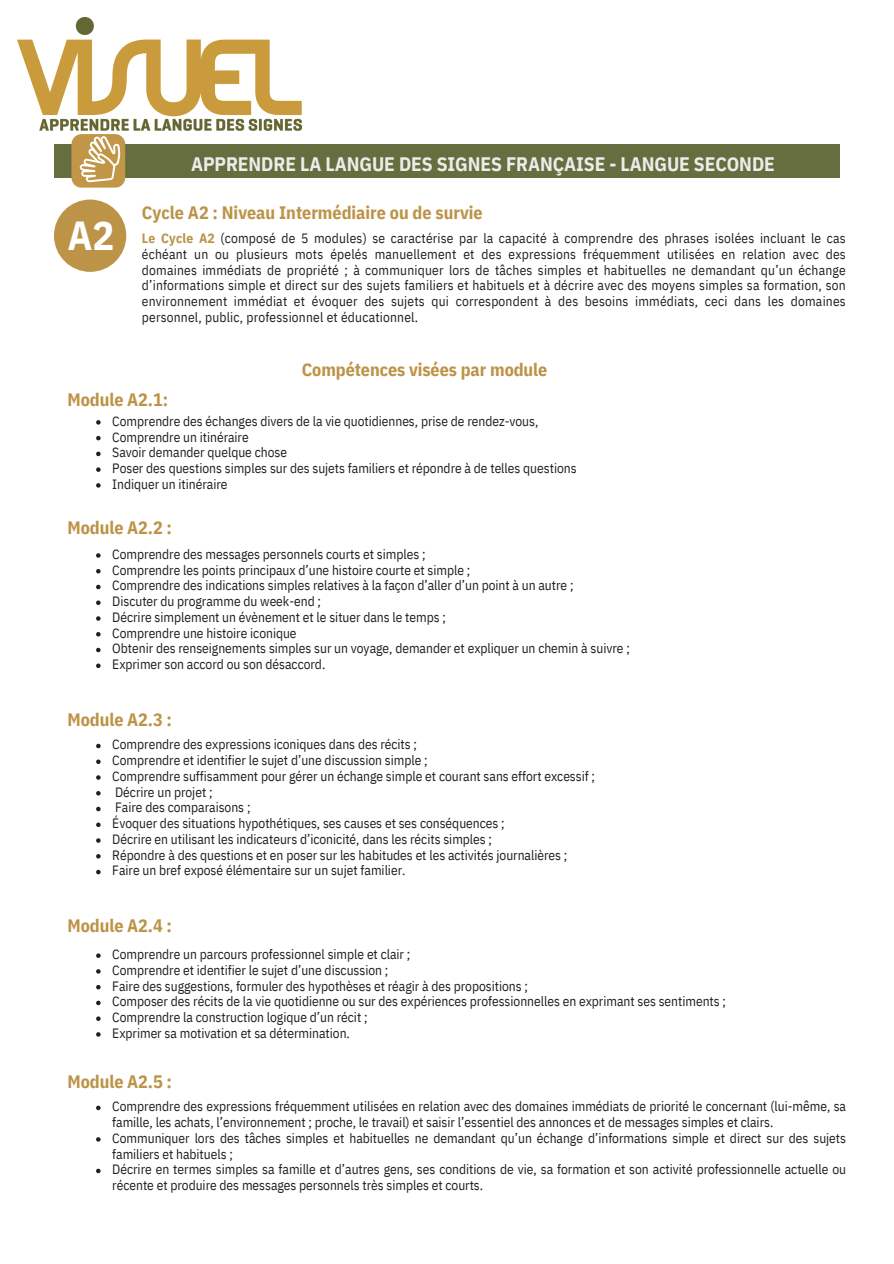
<style>
.page{position:relative;width:894px;height:1264px;background:#fff}
.page>*{position:absolute;margin:0;border:0;box-sizing:border-box;transform-origin:0 0}
.t1{font:700 40.5px "IBM Plex Sans Cond";color:#fff}
.t2{font:700 19.5px "IBM Plex Sans Cond";letter-spacing:-.005em;color:#ececeb}
.t3{font:700 18px "IBM Plex Sans Cond";letter-spacing:-.005em;color:#bc9347}
.t4{font:13.5px/15.8px "IBM Plex Sans Cond";letter-spacing:-.005em;color:#231f20}
.s1{font-weight:700;color:#bc9347}
</style>
<div class="page">
<div style="left:54px;top:144px;width:785px;height:34px;background:#666d3e"></div>
<div style="left:54px;top:199px;width:72px;height:73px;background:#bc9347;border-radius:50%"></div>
<svg style="left:69px;top:129px;width:60px;height:60px"></svg>
<div style="left:68px;top:128px;width:63px;height:62px;border:2px solid #fff;border-radius:6px"></div>
<svg style="left:80px;top:136px;width:40px;height:46px;background:#d3b67e"></svg>
<svg style="left:96px;top:420px;width:5px;height:4px"></svg>
<svg style="left:96px;top:436px;width:5px;height:4px"></svg>
<svg style="left:96px;top:451px;width:5px;height:5px"></svg>
<svg style="left:96px;top:467px;width:5px;height:5px"></svg>
<svg style="left:96px;top:483px;width:5px;height:4px"></svg>
<svg style="left:96px;top:743px;width:5px;height:5px"></svg>
<svg style="left:96px;top:759px;width:5px;height:5px"></svg>
<svg style="left:96px;top:775px;width:5px;height:4px"></svg>
<svg style="left:96px;top:791px;width:5px;height:4px"></svg>
<svg style="left:96px;top:806px;width:5px;height:5px"></svg>
<svg style="left:96px;top:822px;width:5px;height:5px"></svg>
<svg style="left:96px;top:838px;width:5px;height:4px"></svg>
<svg style="left:96px;top:854px;width:5px;height:4px"></svg>
<svg style="left:96px;top:869px;width:5px;height:5px"></svg>
<svg style="left:96px;top:553px;width:4px;height:4px"></svg>
<svg style="left:96px;top:569px;width:4px;height:4px"></svg>
<svg style="left:96px;top:584px;width:4px;height:5px"></svg>
<svg style="left:96px;top:600px;width:4px;height:5px"></svg>
<svg style="left:96px;top:616px;width:4px;height:4px"></svg>
<svg style="left:96px;top:632px;width:4px;height:4px"></svg>
<svg style="left:96px;top:647px;width:4px;height:5px"></svg>
<svg style="left:96px;top:663px;width:4px;height:5px"></svg>
<svg style="left:96px;top:953px;width:5px;height:4px"></svg>
<svg style="left:96px;top:969px;width:5px;height:4px"></svg>
<svg style="left:96px;top:984px;width:5px;height:5px"></svg>
<svg style="left:96px;top:1000px;width:5px;height:5px"></svg>
<svg style="left:96px;top:1016px;width:5px;height:4px"></svg>
<svg style="left:96px;top:1032px;width:5px;height:4px"></svg>
<svg style="left:96px;top:1105px;width:4px;height:5px"></svg>
<svg style="left:96px;top:1137px;width:4px;height:4px"></svg>
<svg style="left:96px;top:1168px;width:4px;height:5px"></svg>
<img style="left:17px;top:17px;width:284px;height:114px">
<p class="t2" style="left:191px;top:151px;width:585px">APPRENDRE LA LANGUE DES SIGNES FRANÇAISE - LANGUE SECONDE</p>
<p class="t3" style="left:142px;top:201px;width:342px">Cycle A2 : Niveau Intermédiaire ou de survie</p>
<h1 class="t1" style="left:68px;top:208px;width:48px">A2</h1>
<h2 class="t4" style="left:142px;top:230px;width:705px;text-align:justify"><span class="s1">Le Cycle A2</span> (composé de 5 modules) se caractérise par la capacité à comprendre des phrases isolées incluant le cas échéant un ou plusieurs mots épelés manuellement et des expressions fréquemment utilisées en relation avec des domaines immédiats de propriété ; à communiquer lors de tâches simples et habituelles ne demandant qu’un échange d’informations simple et direct sur des sujets familiers et habituels et à décrire avec des moyens simples sa formation, son environnement immédiat et évoquer des sujets qui correspondent à des besoins immédiats, ceci dans les domaines personnel, public, professionnel et éducationnel.</h2>
<p class="t3" style="left:301px;top:357px;width:247px">Compétences visées par module</p>
<h3 class="t3" style="left:68px;top:388px;width:102px">Module A2.1:</h3>
<p class="t4" style="left:112px;top:413px;width:427px">Comprendre des échanges divers de la vie quotidiennes, prise de rendez-vous,</p>
<h3 class="t4" style="left:112px;top:428px;width:138px">Comprendre un itinéraire</h3>
<h3 class="t4" style="left:112px;top:444px;width:176px">Savoir demander quelque chose</h3>
<p class="t4" style="left:112px;top:460px;width:465px">Poser des questions simples sur des sujets familiers et répondre à de telles questions</p>
<p class="t4" style="left:112px;top:476px;width:117px">Indiquer un itinéraire</p>
<p class="t3" style="left:68px;top:515px;width:106px">Module A2.2 :</p>
<p class="t4" style="left:112px;top:546px;width:315px">Comprendre des messages personnels courts et simples ;</p>
<h3 class="t4" style="left:112px;top:561px;width:359px">Comprendre les points principaux d’une histoire courte et simple ;</h3>
<p class="t4" style="left:112px;top:577px;width:462px">Comprendre des indications simples relatives à la façon d’aller d’un point à un autre ;</p>
<p class="t4" style="left:112px;top:593px;width:210px">Discuter du programme du week-end ;</p>
<p class="t4" style="left:112px;top:609px;width:335px">Décrire simplement un évènement et le situer dans le temps ;</p>
<p class="t4" style="left:112px;top:624px;width:186px">Comprendre une histoire iconique</p>
<p class="t4" style="left:112px;top:640px;width:519px">Obtenir des renseignements simples sur un voyage, demander et expliquer un chemin à suivre ;</p>
<p class="t4" style="left:112px;top:656px;width:214px">Exprimer son accord ou son désaccord.</p>
<p class="t3" style="left:68px;top:707px;width:106px">Module A2.3 :</p>
<p class="t4" style="left:112px;top:736px;width:306px">Comprendre des expressions iconiques dans des récits ;</p>
<p class="t4" style="left:112px;top:752px;width:317px">Comprendre et identifier le sujet d’une discussion simple ;</p>
<h3 class="t4" style="left:112px;top:768px;width:484px">Comprendre suffisamment pour gérer un échange simple et courant sans effort excessif ;</h3>
<p class="t4" style="left:115px;top:783px;width:99px">Décrire un projet ;</p>
<p class="t4" style="left:115px;top:799px;width:137px">Faire des comparaisons ;</p>
<p class="t4" style="left:112px;top:815px;width:394px">Évoquer des situations hypothétiques, ses causes et ses conséquences ;</p>
<p class="t4" style="left:112px;top:831px;width:381px">Décrire en utilisant les indicateurs d’iconicité, dans les récits simples ;</p>
<p class="t4" style="left:112px;top:846px;width:456px">Répondre à des questions et en poser sur les habitudes et les activités journalières ;</p>
<p class="t4" style="left:112px;top:862px;width:294px">Faire un bref exposé élémentaire sur un sujet familier.</p>
<p class="t3" style="left:68px;top:913px;width:106px">Module A2.4 :</p>
<p class="t4" style="left:112px;top:946px;width:299px">Comprendre un parcours professionnel simple et clair ;</p>
<p class="t4" style="left:112px;top:961px;width:277px">Comprendre et identifier le sujet d’une discussion ;</p>
<h3 class="t4" style="left:112px;top:977px;width:417px">Faire des suggestions, formuler des hypothèses et réagir à des propositions ;</h3>
<p class="t4" style="left:112px;top:993px;width:615px">Composer des récits de la vie quotidienne ou sur des expériences professionnelles en exprimant ses sentiments ;</p>
<p class="t4" style="left:112px;top:1009px;width:257px">Comprendre la construction logique d’un récit ;</p>
<p class="t4" style="left:112px;top:1024px;width:239px">Exprimer sa motivation et sa détermination.</p>
<p class="t3" style="left:68px;top:1069px;width:106px">Module A2.5 :</p>
<p class="t4" style="left:112px;top:1098px;width:735px">Comprendre des expressions fréquemment utilisées en relation avec des domaines immédiats de priorité le concernant (lui-même, sa famille, les achats, l’environnement ; proche, le travail) et saisir l’essentiel des annonces et de messages simples et clairs.</p>
<p class="t4" style="left:112px;top:1129px;width:735px">Communiquer lors des tâches simples et habituelles ne demandant qu’un échange d’informations simple et direct sur des sujets familiers et habituels ;</p>
<h3 class="t4" style="left:112px;top:1161px;width:735px">Décrire en termes simples sa famille et d’autres gens, ses conditions de vie, sa formation et son activité professionnelle actuelle ou récente et produire des messages personnels très simples et courts.</h3>
</div>
